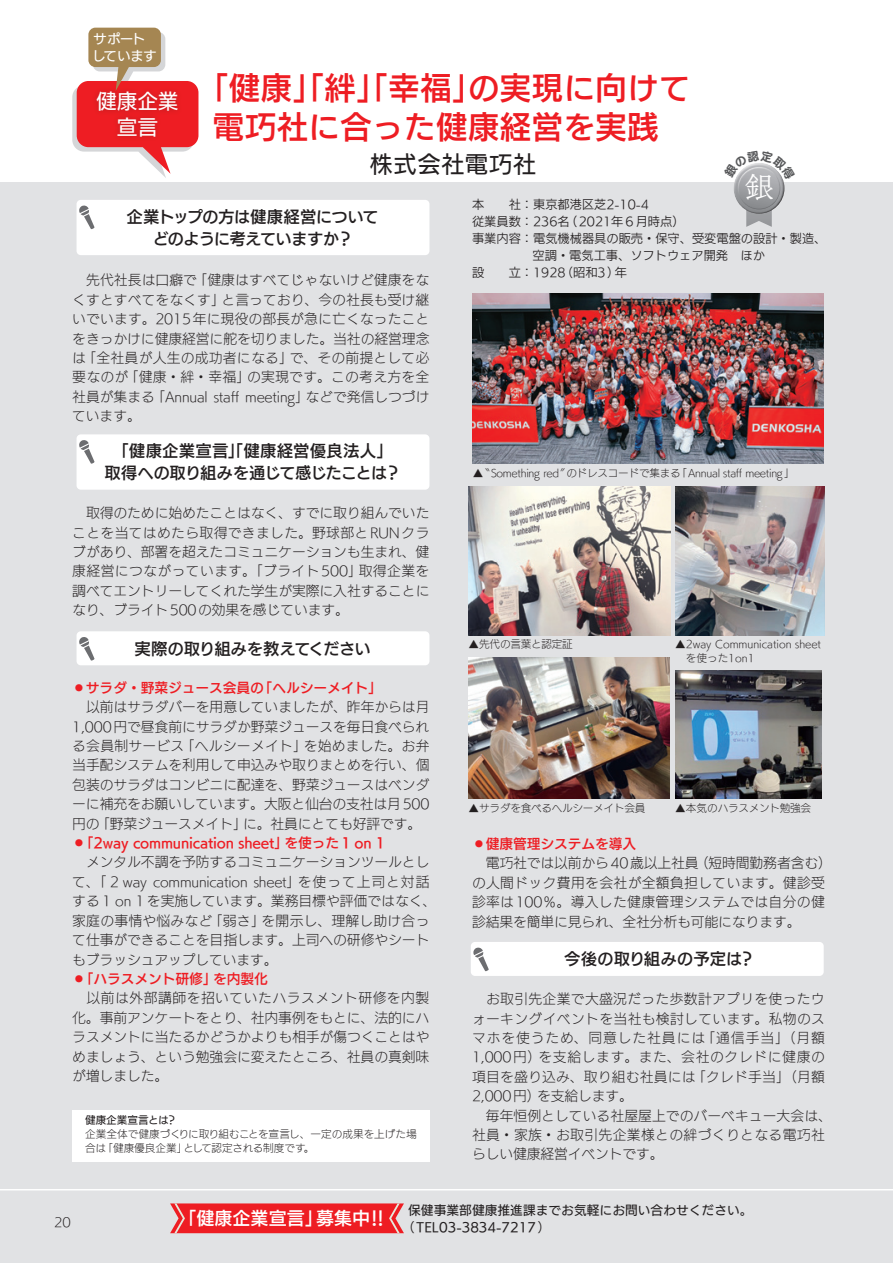
<style>
.page{position:relative;width:893px;height:1263px;background:#fff}
.page>*{position:absolute;margin:0;border:0;box-sizing:border-box;transform-origin:0 0}
.t1{font:31.95px/38.2px "UD Kakugo Small Pr 6 N DB";color:#ee1d23;text-align:center}
.t2{font:28.65px "UD Mincho Pr 6 N L";color:#fff}
.t3{font:23.4px "UD Kakugo Small Pr 6 N M";letter-spacing:.02em;color:#231f20}
.t4{font:20.7px/25.3px "UD Kakugo Small Pr 6 N M";letter-spacing:-.005em;color:#fff;text-align:center}
.t5{font:16.5px/22.4px "UD Kakugo Small Pr 6 N DB";letter-spacing:-.03em;color:#231f20;text-align:center}
.t6{font:16.5px/22.4px "UD Kakugo Small Pr 6 N DB";letter-spacing:-.01em;color:#231f20;text-align:center}
.t7{font:16.5px "UD Kakugo Small Pr 6 N DB";color:#231f20}
.t8{font:13.8px/19.4px "UD Kakugo Small Pr 6 N L";letter-spacing:-.005em;color:#231f20;text-align:justify}
.t9{font:13.8px/19.4px "UD Kakugo Small Pr 6 N L";letter-spacing:.02em;color:#231f20}
.t10{font:13.8px/19.4px "UD Kakugo Small Pr 6 N L";letter-spacing:.025em;color:#231f20}
.t11{font:13.8px "UD Kakugo Small Pr 6 N DB";letter-spacing:-.01em;color:#ee1d23}
.t12{font:13.8px/16.6px "UD Kakugo Small Pr 6 N M";letter-spacing:-.05em;color:#fff}
.t13{font:12.75px/17px "UD Kakugo Small Pr 6 N M";color:#231f20}
.t14{font:12.75px "UD Kakugo Small Pr 6 N L";color:#231f20}
.t15{font:12.15px "UD Kakugo Small Pr 6 N R";color:#231f20}
.t16{font:10.65px "UD Kakugo Small Pr 6 N L";letter-spacing:-.025em;color:#231f20}
.t17{font:10.65px/13.8px "UD Kakugo Small Pr 6 N L";letter-spacing:-.005em;color:#231f20}
.t18{font:10.65px/13.8px "UD Kakugo Small Pr 6 N L";color:#231f20}
.t19{font:10.65px "UD Kakugo Small Pr 6 N M";color:#231f20}
</style>
<div class="page">
<div style="left:0;top:183px;width:893px;height:1080px;background:#e1e2e4"></div>
<hr style="left:0;top:1189px;width:893px;height:1px;background:#fff">
<svg style="left:170px;top:1203px;width:234px;height:30px;background:#ed2a30"></svg>
<svg style="left:72px;top:28px;width:126px;height:150px"></svg>
<div style="left:91px;top:86px;width:92px;height:56px;background:#231f20;opacity:.3"></div>
<div style="left:72px;top:1110px;width:357px;height:52px;background:#fff"></div>
<div style="left:77px;top:200px;width:352px;height:55px;background:#fff;border-radius:4px"></div>
<svg style="left:79px;top:205px;width:16px;height:24px"></svg>
<div style="left:77px;top:434px;width:352px;height:56px;background:#fff;border-radius:4px"></div>
<svg style="left:79px;top:440px;width:16px;height:24px"></svg>
<div style="left:77px;top:631px;width:352px;height:34px;background:#fff;border-radius:4px"></div>
<svg style="left:79px;top:637px;width:16px;height:24px"></svg>
<svg style="left:746px;top:215px;width:26px;height:12px"></svg>
<div style="left:731px;top:161px;width:52px;height:40px;background:#fff;opacity:.75"></div>
<div style="left:734px;top:171px;width:51px;height:44px;background:#231f20;opacity:.75"></div>
<div style="left:736px;top:165px;width:43px;height:33px;background:#a1a2a5"></div>
<div style="left:738px;top:174px;width:44px;height:37px;background:#6c6d70;opacity:.75"></div>
<div style="left:471px;top:942px;width:353px;height:34px;background:#fff;border-radius:4px"></div>
<svg style="left:473px;top:947px;width:16px;height:24px"></svg>
<img style="left:472px;top:294px;width:352px;height:170px">
<img style="left:676px;top:486px;width:149px;height:149px">
<img style="left:469px;top:658px;width:201px;height:140px">
<img style="left:469px;top:487px;width:201px;height:148px">
<img style="left:675px;top:671px;width:146px;height:127px">
<svg style="left:731px;top:161px;width:54px;height:19px"></svg>
<p class="t12" style="left:92px;top:31px;width:66px">サポートしています</p>
<h3 class="t4" style="left:96px;top:89px;width:84px">健康企業宣言</h3>
<h1 class="t1" style="left:197px;top:70px;width:496px">「健康」「絆」「幸福」の実現に向けて電巧社に合った健康経営を実践</h1>
<h3 class="t3" style="left:370px;top:151px;width:168px">株式会社電巧社</h3>
<h2 class="t2" style="left:745px;top:163px;width:30px">銀</h2>
<p class="t15" style="left:472px;top:197px;width:178px">本　　社：東京都港区芝2-10-4</p>
<p class="t15" style="left:472px;top:214px;width:214px">従業員数：236名（2021年６月時点）</p>
<p class="t15" style="left:472px;top:231px;width:356px">事業内容：電気機械器具の販売・保守、受変電盤の設計・製造、</p>
<p class="t15" style="left:533px;top:248px;width:234px">空調・電気工事、ソフトウェア開発　ほか</p>
<p class="t15" style="left:472px;top:265px;width:157px">設　　立：1928（昭和3）年</p>
<p class="t5" style="left:127px;top:206px;width:254px">企業トップの方は健康経営についてどのように考えていますか？</p>
<p class="t8" style="left:72px;top:270px;width:359px">　先代社長は口癖で「健康はすべてじゃないけど健康をなくすとすべてをなくす」と言っており、今の社長も受け継いでいます。2015年に現役の部長が急に亡くなったことをきっかけに健康経営に舵を切りました。当社の経営理念は「全社員が人生の成功者になる」で、その前提として必要なのが「健康・絆・幸福」の実現です。この考え方を全社員が集まる「Annual staff meeting」などで発信しつづけています。</p>
<p class="t6" style="left:105px;top:440px;width:298px">「健康企業宣言」「健康経営優良法人」取得への取り組みを通じて感じたことは？</p>
<p class="t8" style="left:72px;top:502px;width:359px">　取得のために始めたことはなく、すでに取り組んでいたことを当てはめたら取得できました。野球部とRUNクラブがあり、部署を超えたコミュニケーションも生まれ、健康経営につながっています。「ブライト500」取得企業を調べてエントリーしてくれた学生が実際に入社することになり、ブライト500の効果を感じています。</p>
<p class="t5" style="left:135px;top:638px;width:238px">実際の取り組みを教えてください</p>
<p class="t11" style="left:72px;top:680px;width:311px">・サラダ・野菜ジュース会員の「ヘルシーメイト」</p>
<p class="t8" style="left:72px;top:696px;width:359px">　以前はサラダバーを用意していましたが、昨年からは月1,000円で昼食前にサラダか野菜ジュースを毎日食べられる会員制サービス「ヘルシーメイト」を始めました。お弁当手配システムを利用して申込みや取りまとめを行い、個包装のサラダはコンビニに配達を、野菜ジュースはベンダーに補充をお願いしています。大阪と仙台の支社は月500円の「野菜ジュースメイト」に。社員にとても好評です。</p>
<p class="t11" style="left:72px;top:835px;width:316px">・「2way communication sheet」を使った１on１</p>
<p class="t8" style="left:72px;top:852px;width:366px;text-align:left">　メンタル不調を予防するコミュニケーションツールとして、「２way communication sheet」を使って上司と対話する１on１を実施しています。業務目標や評価ではなく、家庭の事情や悩みなど「弱さ」を開示し、理解し助け合って仕事ができることを目指します。上司への研修やシートもブラッシュアップしています。</p>
<p class="t11" style="left:72px;top:971px;width:197px">・「ハラスメント研修」を内製化</p>
<p class="t8" style="left:72px;top:987px;width:359px">　以前は外部講師を招いていたハラスメント研修を内製化。事前アンケートをとり、社内事例をもとに、法的にハラスメントに当たるかどうかよりも相手が傷つくことはやめましょう、という勉強会に変えたところ、社員の真剣味が増しました。</p>
<p class="t19" style="left:85px;top:1114px;width:93px">健康企業宣言とは？</p>
<p class="t17" style="left:85px;top:1126px;width:333px">企業全体で健康づくりに取り組むことを宣言し、一定の成果を上げた場合は「健康優良企業」として認定される制度です。</p>
<p class="t16" style="left:473px;top:463px;width:323px">▲〝Something red〟のドレスコードで集まる「Annual staff meeting」</p>
<p class="t16" style="left:469px;top:634px;width:106px">▲先代の言葉と認定証</p>
<p class="t18" style="left:686px;top:636px;width:137px;text-indent:-11px">▲2way Communication sheetを使った1on1</p>
<p class="t16" style="left:469px;top:798px;width:178px">▲サラダを食べるヘルシーメイト会員</p>
<p class="t16" style="left:675px;top:798px;width:138px">▲本気のハラスメント勉強会</p>
<p class="t11" style="left:472px;top:836px;width:166px">・健康管理システムを導入</p>
<p class="t10" style="left:472px;top:852px;width:361px">　電巧社では以前から40歳以上社員（短時間勤務者含む）の人間ドック費用を会社が全額負担しています。健診受診率は100％。導入した健康管理システムでは自分の健診結果を簡単に見られ、全社分析も可能になります。</p>
<p class="t7" style="left:564px;top:950px;width:192px">今後の取り組みの予定は？</p>
<p class="t9" style="left:472px;top:988px;width:361px">　お取引先企業で大盛況だった歩数計アプリを使ったウォーキングイベントを当社も検討しています。私物のスマホを使うため、同意した社員には「通信手当」（月額<br>1,000円）を支給します。また、会社のクレドに健康の項目を盛り込み、取り組む社員には「クレド手当」（月額<br>2,000円）を支給します。<br>　毎年恒例としている社屋屋上でのバーベキュー大会は、社員・家族・お取引先企業様との絆づくりとなる電巧社らしい健康経営イベントです。</p>
<p class="t14" style="left:54px;top:1211px;width:18px">20</p>
<p class="t13" style="left:178px;top:1202px;width:576px;text-indent:230px">保健事業部健康推進課までお気軽にお問い合わせください。<sup>「健康企業宣言」募集中‼</sup> （TEL03-3834-7217）</p>
</div>
